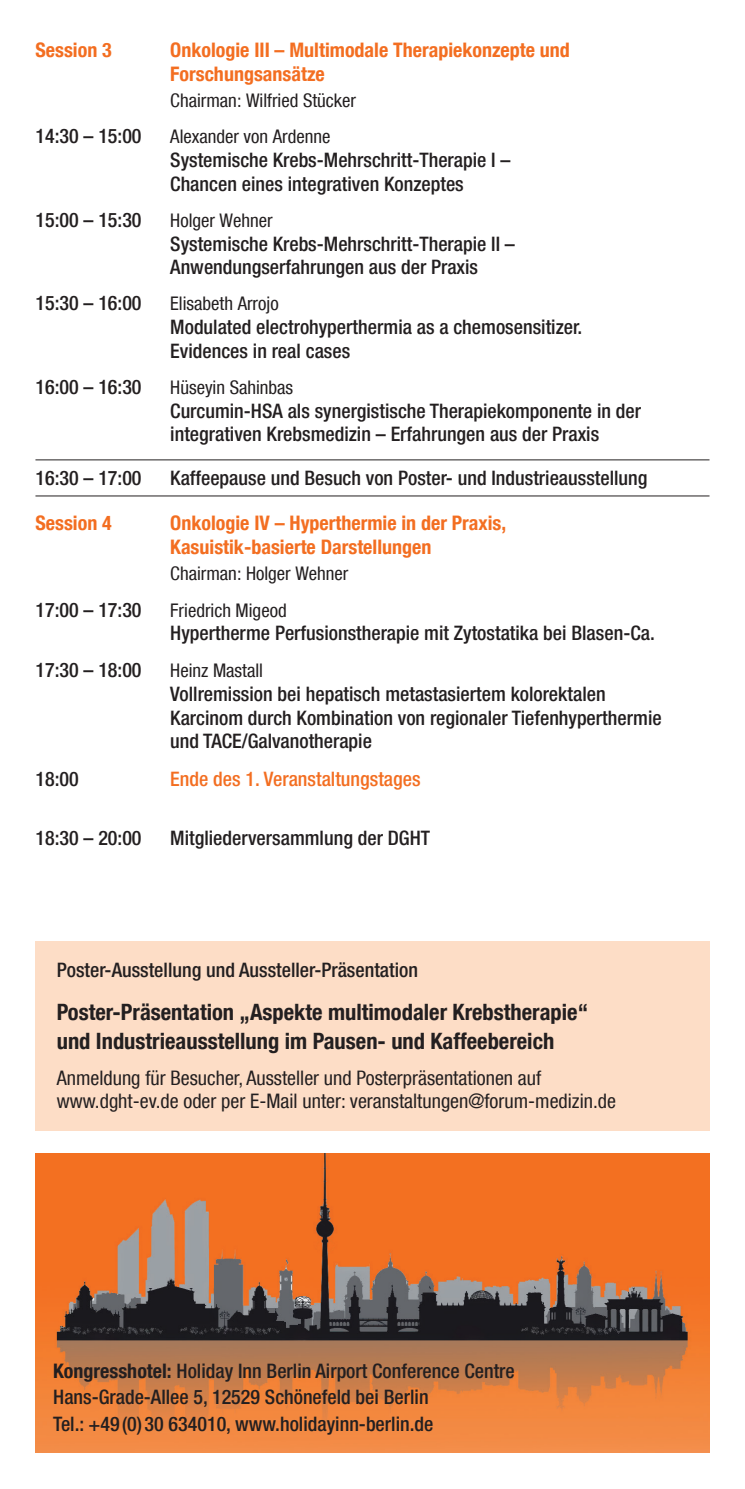
<style>
.page{position:relative;width:745px;height:1489px;background:#fff}
.page>*{position:absolute;margin:0;border:0;box-sizing:border-box;transform-origin:0 0}
.t1{font:700 condensed 22.5px/28.8px "Helvetica Neue LT Com";color:#231f20}
.t2{font:500 condensed 20px/23.8px "Helvetica Neue LT Com";color:#231f20}
.t3{font:700 condensed 20px/23.8px "Helvetica Neue LT Com";color:#f36e21}
.t4{font:condensed 20px/22.5px "Helvetica Neue LT Com";color:#231f20}
.t5{font:500 condensed 20px "Helvetica Neue LT Com";color:#f36e21}
.t6{font:condensed 18.75px "Helvetica Neue LT Com";color:#231f20}
.s1{font-weight:700}
</style>
<div class="page">
<hr style="left:35px;top:459px;width:674px;height:1px;background:#231f20">
<hr style="left:35px;top:495px;width:674px;height:1px;background:#231f20">
<div style="left:35px;top:941px;width:674px;height:189px;background:#fdddc6"></div>
<img style="left:35px;top:1153px;width:674px;height:299px">
<p class="t3" style="left:35px;top:38px;width:78px">Session 3</p>
<p class="t3" style="left:170px;top:38px;width:401px">Onkologie III – Multimodale Therapiekonzepte und<br>Forschungsansätze</p>
<p class="t6" style="left:170px;top:89px;width:187px">Chairman: Wilfried Stücker</p>
<p class="t2" style="left:35px;top:124px;width:107px">14:30 – 15:00</p>
<p class="t6" style="left:170px;top:126px;width:161px">Alexander von Ardenne</p>
<p class="t2" style="left:170px;top:148px;width:341px">Systemische Krebs-Mehrschritt-Therapie I –<br>Chancen eines integrativen Konzeptes</p>
<p class="t2" style="left:35px;top:208px;width:107px">15:00 – 15:30</p>
<p class="t6" style="left:170px;top:209px;width:104px">Holger Wehner</p>
<p class="t2" style="left:170px;top:231px;width:346px">Systemische Krebs-Mehrschritt-Therapie II –<br>Anwendungserfahrungen aus der Praxis</p>
<p class="t2" style="left:35px;top:291px;width:107px">15:30 – 16:00</p>
<p class="t6" style="left:170px;top:293px;width:110px">Elisabeth Arrojo</p>
<p class="t2" style="left:170px;top:315px;width:413px">Modulated electrohyperthermia as a chemosensitizer.<br>Evidences in real cases</p>
<p class="t2" style="left:35px;top:375px;width:107px">16:00 – 16:30</p>
<p class="t6" style="left:170px;top:376px;width:124px">Hüseyin Sahinbas</p>
<p class="t2" style="left:170px;top:398px;width:472px">Curcumin-HSA als synergistische Therapiekomponente in der integrativen Krebsmedizin – Erfahrungen aus der Praxis</p>
<p class="t2" style="left:35px;top:466px;width:107px">16:30 – 17:00</p>
<p class="t2" style="left:170px;top:466px;width:478px">Kaffeepause und Besuch von Poster- und Industrieausstellung</p>
<p class="t3" style="left:35px;top:511px;width:78px">Session 4</p>
<p class="t3" style="left:170px;top:511px;width:337px">Onkologie IV – Hyperthermie in der Praxis,<br>Kasuistik-basierte Darstellungen</p>
<p class="t6" style="left:170px;top:562px;width:180px">Chairman: Holger Wehner</p>
<p class="t2" style="left:35px;top:597px;width:107px">17:00 – 17:30</p>
<p class="t6" style="left:170px;top:599px;width:118px">Friedrich Migeod</p>
<p class="t2" style="left:170px;top:621px;width:486px">Hypertherme Perfusionstherapie mit Zytostatika bei Blasen-Ca.</p>
<p class="t2" style="left:35px;top:658px;width:107px">17:30 – 18:00</p>
<p class="t6" style="left:170px;top:659px;width:94px">Heinz Mastall</p>
<p class="t2" style="left:170px;top:681px;width:492px">Vollremission bei hepatisch metastasiertem kolorektalen<br>Karcinom durch Kombination von regionaler Tiefenhyperthermie und TACE/Galvanotherapie</p>
<p class="t2" style="left:35px;top:767px;width:45px">18:00</p>
<p class="t5" style="left:170px;top:767px;width:252px">Ende des 1. Veranstaltungstages</p>
<p class="t2" style="left:35px;top:826px;width:107px">18:30 – 20:00</p>
<p class="t2" style="left:170px;top:826px;width:261px">Mitgliederversammlung der DGHT</p>
<p class="t2" style="left:57px;top:957px;width:362px">Poster-Ausstellung und Aussteller-Präsentation</p>
<p class="t1" style="left:57px;top:997px;width:532px">Poster-Präsentation „Aspekte multimodaler Krebstherapie“ und Industrieausstellung im Pausen- und Kaffeebereich</p>
<p class="t4" style="left:57px;top:1066px;width:560px">Anmeldung für Besucher, Aussteller und Posterpräsentationen auf www.dght-ev.de oder per E-Mail unter: veranstaltungen@forum-medizin.de</p>
<p class="t2" style="left:53px;top:1357px;width:462px;line-height:26.2px"><span class="s1">Kongresshotel:</span> Holiday Inn Berlin Airport Conference Centre<br>Hans-Grade-Allee 5, 12529 Schönefeld bei Berlin<br>Tel.: +49 (0) 30 634010, www.holidayinn-berlin.de</p>
</div>
